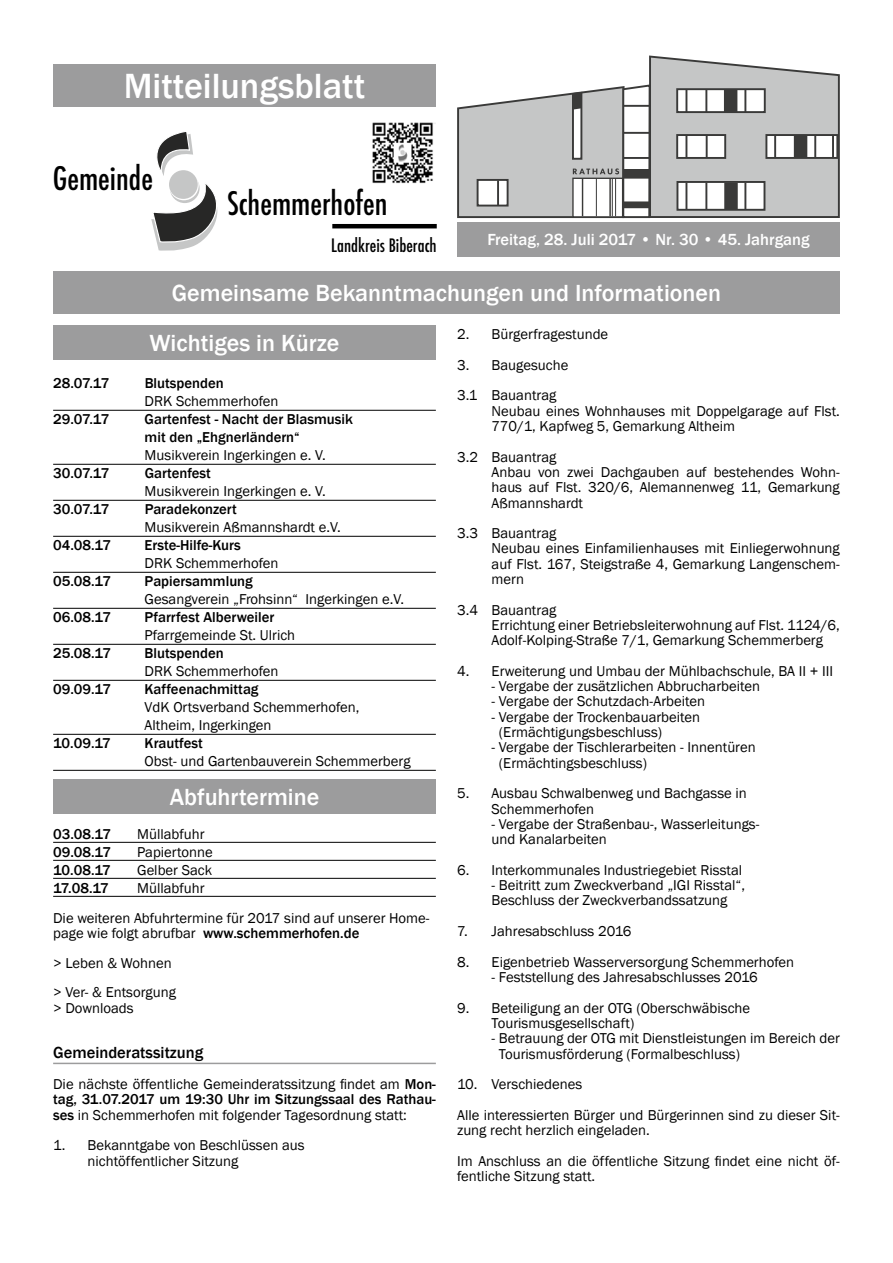
<style>
.page{position:relative;width:893px;height:1263px;background:#fff}
.page>*{position:absolute;margin:0;border:0;box-sizing:border-box;transform-origin:0 0}
.t1{font:500 36px "Franklin Gothic";color:#fff}
.t2{font:500 condensed 31.5px "Futura";color:#000}
.t3{font:500 24px "Franklin Gothic";color:#fff}
.t4{font:500 condensed 18px "Futura";color:#000}
.t5{font:500 16.5px "Franklin Gothic";color:#fff}
.t6{font:500 16.5px "Franklin Gothic";color:#000}
.t7{font:14.7px/15.3px "Franklin Gothic";color:#000}
.t8{font:500 14.7px/18px "Franklin Gothic";color:#000}
.s1{font-weight:500}
</style>
<div class="page">
<div style="left:53px;top:272px;width:787px;height:42px;background:#9c9c9d"></div>
<div style="left:53px;top:64px;width:383px;height:42px;background:#9c9c9d"></div>
<div style="left:457px;top:222px;width:383px;height:34px;background:#9c9c9d"></div>
<img style="left:372px;top:122px;width:64px;height:62px">
<hr style="left:332px;top:224px;width:105px;height:4px;background:#000">
<svg style="left:151px;top:132px;width:67px;height:119px"></svg>
<div style="left:169px;top:170px;width:29px;height:29px;background:#c5c6c6;border-radius:50%"></div>
<hr style="left:53px;top:410px;width:383px;height:1px;background:#000">
<hr style="left:53px;top:464px;width:383px;height:1px;background:#000">
<hr style="left:53px;top:500px;width:383px;height:1px;background:#000">
<hr style="left:53px;top:536px;width:383px;height:1px;background:#000">
<hr style="left:53px;top:572px;width:383px;height:1px;background:#000">
<hr style="left:53px;top:608px;width:383px;height:1px;background:#000">
<hr style="left:53px;top:644px;width:383px;height:1px;background:#000">
<hr style="left:53px;top:680px;width:383px;height:1px;background:#000">
<hr style="left:53px;top:734px;width:383px;height:1px;background:#000">
<hr style="left:53px;top:770px;width:383px;height:1px;background:#000">
<hr style="left:53px;top:842px;width:383px;height:1px;background:#000">
<hr style="left:53px;top:860px;width:383px;height:1px;background:#000">
<hr style="left:53px;top:878px;width:383px;height:1px;background:#000">
<hr style="left:53px;top:896px;width:383px;height:1px;background:#000">
<hr style="left:53px;top:1063px;width:383px;height:1px;background:#9c9c9d">
<div style="left:53px;top:326px;width:383px;height:34px;background:#9c9c9d"></div>
<div style="left:53px;top:779px;width:383px;height:34px;background:#9c9c9d"></div>
<svg style="left:457px;top:55px;width:383px;height:164px"></svg>
<h1 class="t1" style="left:124px;top:63px;width:243px">Mitteilungsblatt</h1>
<h2 class="t2" style="left:53px;top:158px;width:102px">Gemeinde</h2>
<h2 class="t2" style="left:227px;top:183px;width:162px">Schemmerhofen</h2>
<p class="t4" style="left:331px;top:234px;width:107px">Landkreis Biberach</p>
<p class="t5" style="left:487px;top:229px;width:324px">Freitag, 28. Juli 2017 • Nr. 30 • 45. Jahrgang</p>
<h3 class="t3" style="left:172px;top:278px;width:551px">Gemeinsame Bekanntmachungen und Informationen</h3>
<h3 class="t3" style="left:149px;top:328px;width:192px">Wichtiges in Kürze</h3>
<p class="t8" style="left:53px;top:374px;width:58px">28.07.17</p>
<p class="t8" style="left:145px;top:374px;width:81px">Blutspenden</p>
<p class="t7" style="left:145px;top:394px;width:135px">DRK Schemmerhofen</p>
<p class="t8" style="left:53px;top:410px;width:58px">29.07.17</p>
<p class="t8" style="left:145px;top:410px;width:210px">Gartenfest - Nacht der Blasmusik mit den „Ehgnerländern“</p>
<p class="t7" style="left:145px;top:448px;width:183px">Musikverein Ingerkingen e. V.</p>
<p class="t8" style="left:53px;top:464px;width:58px">30.07.17</p>
<p class="t8" style="left:145px;top:464px;width:68px">Gartenfest</p>
<p class="t7" style="left:145px;top:484px;width:183px">Musikverein Ingerkingen e. V.</p>
<p class="t8" style="left:53px;top:500px;width:58px">30.07.17</p>
<p class="t8" style="left:145px;top:500px;width:94px">Paradekonzert</p>
<p class="t7" style="left:145px;top:520px;width:198px">Musikverein Aßmannshardt e.V.</p>
<p class="t8" style="left:53px;top:536px;width:59px">04.08.17</p>
<p class="t8" style="left:145px;top:536px;width:98px">Erste-Hilfe-Kurs</p>
<p class="t7" style="left:145px;top:556px;width:135px">DRK Schemmerhofen</p>
<p class="t8" style="left:53px;top:572px;width:59px">05.08.17</p>
<p class="t8" style="left:145px;top:572px;width:110px">Papiersammlung</p>
<p class="t7" style="left:145px;top:592px;width:261px">Gesangverein „Frohsinn“ Ingerkingen e.V.</p>
<p class="t8" style="left:53px;top:608px;width:59px">06.08.17</p>
<p class="t8" style="left:145px;top:608px;width:131px">Pfarrfest Alberweiler</p>
<p class="t7" style="left:145px;top:628px;width:152px">Pfarrgemeinde St. Ulrich</p>
<p class="t8" style="left:53px;top:644px;width:59px">25.08.17</p>
<p class="t8" style="left:145px;top:644px;width:81px">Blutspenden</p>
<p class="t7" style="left:145px;top:664px;width:135px">DRK Schemmerhofen</p>
<p class="t8" style="left:53px;top:680px;width:59px">09.09.17</p>
<p class="t8" style="left:145px;top:680px;width:115px">Kaffeenachmittag</p>
<p class="t7" style="left:145px;top:698px;width:216px;line-height:18px">VdK Ortsverband Schemmerhofen,<br>Altheim, Ingerkingen</p>
<p class="t8" style="left:53px;top:734px;width:59px">10.09.17</p>
<p class="t8" style="left:145px;top:734px;width:60px">Krautfest</p>
<p class="t7" style="left:145px;top:754px;width:267px">Obst- und Gartenbauverein Schemmerberg</p>
<h3 class="t3" style="left:170px;top:782px;width:151px">Abfuhrtermine</h3>
<p class="t8" style="left:53px;top:826px;width:59px">03.08.17</p>
<p class="t7" style="left:137px;top:827px;width:69px">Müllabfuhr</p>
<p class="t8" style="left:53px;top:844px;width:59px">09.08.17</p>
<p class="t7" style="left:137px;top:845px;width:77px">Papiertonne</p>
<p class="t8" style="left:53px;top:862px;width:59px">10.08.17</p>
<p class="t7" style="left:137px;top:863px;width:76px">Gelber Sack</p>
<p class="t8" style="left:53px;top:880px;width:57px">17.08.17</p>
<p class="t7" style="left:53px;top:874px;width:378px;line-height:29.1px;text-indent:84px">Müllabfuhr<br>Die weiteren Abfuhrtermine für 2017 sind auf unserer Home-</p>
<p class="t7" style="left:53px;top:918px;width:308px;line-height:30.6px">page wie folgt abrufbar <span class="s1">www.schemmerhofen.de </span>&gt; Leben &amp; Wohnen</p>
<p class="t7" style="left:53px;top:985px;width:124px">&gt; Ver- &amp; Entsorgung &gt; Downloads</p>
<p class="t6" style="left:53px;top:1043px;width:152px">Gemeinderatssitzung</p>
<p class="t7" style="left:53px;top:1077px;width:384px;text-align:justify">Die nächste öffentliche Gemeinderatssitzung findet am <span class="s1">Mon&shy;tag, 31.07.2017 um 19:30 Uhr im Sitzungssaal des Rathau&shy;ses</span> in Schemmerhofen mit folgender Tagesordnung statt:</p>
<p class="t7" style="left:88px;top:1138px;width:218px;text-indent:-35px">1. Bekanntgabe von Beschlüssen aus nichtöffentlicher Sitzung</p>
<p class="t7" style="left:457px;top:327px;width:153px">2. Bürgerfragestunde</p>
<p class="t7" style="left:457px;top:350px;width:113px;line-height:30.6px">3. Baugesuche<br>3.1 Bauantrag</p>
<p class="t7" style="left:492px;top:403px;width:350px">Neubau eines Wohnhauses mit Doppelgarage auf Flst.<br>770/1, Kapfweg 5, Gemarkung Altheim</p>
<p class="t7" style="left:492px;top:449px;width:350px;text-indent:-34px">3.2 Bauantrag<br>Anbau von zwei Dachgauben auf bestehendes Wohn&shy;haus auf Flst. 320/6, Alemannenweg 11, Gemarkung<br>Aßmannshardt</p>
<p class="t7" style="left:492px;top:526px;width:350px;text-indent:-35px">3.3 Bauantrag<br>Neubau eines Einfamilienhauses mit Einliegerwohnung auf Flst. 167, Steigstraße 4, Gemarkung Langenschem&shy;mern</p>
<p class="t7" style="left:492px;top:602px;width:350px;text-indent:-35px">3.4 Bauantrag<br>Errichtung einer Betriebsleiterwohnung auf Flst. 1124/6,<br>Adolf-Kolping-Straße 7/1, Gemarkung Schemmerberg</p>
<p class="t7" style="left:457px;top:664px;width:378px">4. Erweiterung und Umbau der Mühlbachschule, BA II + III</p>
<p class="t7" style="left:492px;top:679px;width:270px">- Vergabe der zusätzlichen Abbrucharbeiten</p>
<p class="t7" style="left:492px;top:694px;width:215px">- Vergabe der Schutzdach-Arbeiten</p>
<p class="t7" style="left:499px;top:709px;width:203px;text-indent:-7px">- Vergabe der Trockenbauarbeiten (Ermächtigungsbeschluss)</p>
<p class="t7" style="left:499px;top:740px;width:258px;text-indent:-7px">- Vergabe der Tischlerarbeiten - Innentüren (Ermächtingsbeschluss)</p>
<p class="t7" style="left:492px;top:786px;width:257px;text-indent:-35px">5. Ausbau Schwalbenweg und Bachgasse in<br>Schemmerhofen</p>
<p class="t7" style="left:492px;top:817px;width:269px">- Vergabe der Straßenbau-, Wasserleitungs&shy;und Kanalarbeiten</p>
<p class="t7" style="left:457px;top:863px;width:287px">6. Interkommunales Industriegebiet Risstal</p>
<p class="t7" style="left:492px;top:878px;width:255px">- Beitritt zum Zweckverband „IGI Risstal“,<br>Beschluss der Zweckverbandssatzung</p>
<p class="t7" style="left:457px;top:924px;width:176px">7. Jahresabschluss 2016</p>
<p class="t7" style="left:457px;top:954px;width:338px">8. Eigenbetrieb Wasserversorgung Schemmerhofen</p>
<p class="t7" style="left:492px;top:970px;width:268px">- Feststellung des Jahresabschlusses 2016</p>
<p class="t7" style="left:492px;top:1000px;width:260px;text-indent:-35px">9. Beteiligung an der OTG (Oberschwäbische<br>Tourismusgesellschaft)</p>
<p class="t7" style="left:499px;top:1031px;width:342px;text-indent:-7px">- Betrauung der OTG mit Dienstleistungen im Bereich der<br>Tourismusförderung (Formalbeschluss)</p>
<p class="t7" style="left:457px;top:1069px;width:384px;line-height:30.6px">10. Verschiedenes<br>Alle interessierten Bürger und Bürgerinnen sind zu dieser Sit-</p>
<p class="t7" style="left:457px;top:1115px;width:384px;line-height:30.6px">zung recht herzlich eingeladen.<br>Im Anschluss an die öffentliche Sitzung findet eine nicht öf-</p>
<p class="t7" style="left:457px;top:1168px;width:140px">fentliche Sitzung statt.</p>
</div>
